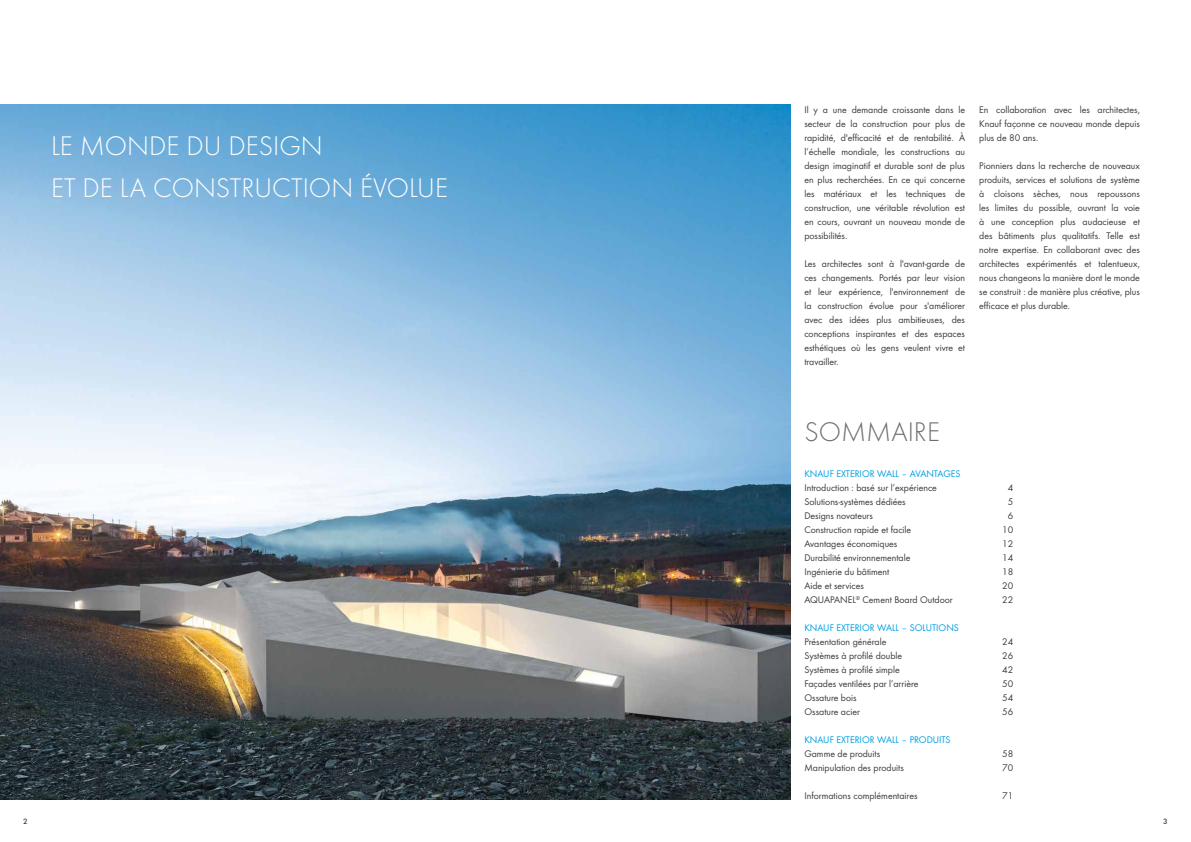
<style>
.page{position:relative;width:1191px;height:842px;background:#fff}
.page>*{position:absolute;margin:0;border:0;box-sizing:border-box;transform-origin:0 0}
.Heading{font:300 28px "Futura";color:#fff}
.Heading-2{font:300 28px "Futura";color:#706f6f}
.Running_Text{font:10px/14px "Futura Boo";color:#3c3c3b;text-align:justify}
.Subheading_in_copy{font:10px "Futura Boo";color:#009fe3}
.t1{font:500 8px "Futura";color:#3c3c3b}
</style>
<div class="page">
<img style="left:0;top:105px;width:790px;height:694px">
<p class="Heading" style="left:51px;top:130px;width:273px">LE MONDE DU DESIGN</p>
<p class="Heading" style="left:51px;top:172px;width:398px">ET DE LA CONSTRUCTION ÉVOLUE</p>
<p class="Running_Text" style="left:804px;top:103px;width:162px">Il y a une demande croissante dans le secteur de la construction pour plus de rapidité, d'efficacité et de rentabilité. À l’échelle mondiale, les constructions au design imaginatif et durable sont de plus en plus recherchées. En ce qui concerne les matériaux et les techniques de construction, une véritable révolution est en cours, ouvrant un nouveau monde de possibilités.</p>
<p class="Running_Text" style="left:804px;top:257px;width:162px">Les architectes sont à l'avant-garde de ces changements. Portés par leur vision et leur expérience, l'environnement de la construction évolue pour s'améliorer avec des idées plus ambitieuses, des conceptions inspirantes et des espaces esthétiques où les gens veulent vivre et travailler.</p>
<p class="Running_Text" style="left:979px;top:103px;width:162px">En collaboration avec les architectes, Knauf façonne ce nouveau monde depuis plus de 80 ans.</p>
<p class="Running_Text" style="left:979px;top:159px;width:162px">Pionniers dans la recherche de nouveaux produits, services et solutions de système à cloisons sèches, nous repoussons les limites du possible, ouvrant la voie à une conception plus audacieuse et des bâtiments plus qualitatifs. Telle est notre expertise. En collaborant avec des architectes expérimentés et talentueux, nous changeons la manière dont le monde se construit : de manière plus créative, plus efficace et plus durable.</p>
<p class="Heading-2" style="left:804px;top:416px;width:137px">SOMMAIRE</p>
<p class="Subheading_in_copy" style="left:804px;top:468px;width:158px">KNAUF EXTERIOR WALL – AVANTAGES</p>
<p class="Running_Text" style="left:804px;top:481px;width:134px">Introduction : basé sur l’expérience</p>
<p class="Running_Text" style="left:804px;top:495px;width:103px">Solutions-systèmes dédiées</p>
<p class="Running_Text" style="left:804px;top:509px;width:70px">Designs novateurs</p>
<p class="Running_Text" style="left:804px;top:523px;width:108px">Construction rapide et facile</p>
<p class="Running_Text" style="left:804px;top:537px;width:95px">Avantages économiques</p>
<p class="Running_Text" style="left:804px;top:551px;width:107px">Durabilité environnementale</p>
<p class="Running_Text" style="left:804px;top:565px;width:86px">Ingénierie du bâtiment</p>
<p class="Running_Text" style="left:804px;top:579px;width:61px">Aide et services</p>
<p class="Running_Text" style="left:804px;top:593px;width:150px">AQUAPANEL<sup>®</sup> Cement Board Outdoor</p>
<p class="Subheading_in_copy" style="left:804px;top:622px;width:156px">KNAUF EXTERIOR WALL – SOLUTIONS</p>
<p class="Running_Text" style="left:804px;top:635px;width:83px">Présentation générale</p>
<p class="Running_Text" style="left:804px;top:649px;width:99px">Systèmes à profilé double</p>
<p class="Running_Text" style="left:804px;top:663px;width:97px">Systèmes à profilé simple</p>
<p class="Running_Text" style="left:804px;top:677px;width:116px">Façades ventilées par l’arrière</p>
<p class="Running_Text" style="left:804px;top:691px;width:54px">Ossature bois</p>
<p class="Running_Text" style="left:804px;top:705px;width:57px">Ossature acier</p>
<p class="Subheading_in_copy" style="left:804px;top:734px;width:148px">KNAUF EXTERIOR WALL – PRODUITS</p>
<p class="Running_Text" style="left:804px;top:747px;width:77px">Gamme de produits</p>
<p class="Running_Text" style="left:804px;top:761px;width:101px">Manipulation des produits</p>
<p class="Running_Text" style="left:804px;top:789px;width:115px">Informations complémentaires</p>
<p class="Running_Text" style="left:1007px;top:481px;width:7px">4</p>
<p class="Running_Text" style="left:1007px;top:495px;width:7px">5</p>
<p class="Running_Text" style="left:1007px;top:509px;width:7px">6</p>
<p class="Running_Text" style="left:1002px;top:523px;width:13px">10</p>
<p class="Running_Text" style="left:1002px;top:537px;width:13px">12</p>
<p class="Running_Text" style="left:1002px;top:551px;width:13px">14</p>
<p class="Running_Text" style="left:1002px;top:565px;width:13px">18</p>
<p class="Running_Text" style="left:1002px;top:579px;width:13px">20</p>
<p class="Running_Text" style="left:1002px;top:593px;width:13px">22</p>
<p class="Running_Text" style="left:1002px;top:635px;width:13px">24</p>
<p class="Running_Text" style="left:1002px;top:649px;width:13px">26</p>
<p class="Running_Text" style="left:1002px;top:663px;width:13px">42</p>
<p class="Running_Text" style="left:1002px;top:677px;width:13px">50</p>
<p class="Running_Text" style="left:1002px;top:691px;width:13px">54</p>
<p class="Running_Text" style="left:1002px;top:705px;width:13px">56</p>
<p class="Running_Text" style="left:1002px;top:747px;width:13px">58</p>
<p class="Running_Text" style="left:1002px;top:761px;width:13px">70</p>
<p class="Running_Text" style="left:1002px;top:789px;width:13px">71</p>
<p class="t1" style="left:23px;top:816px;width:6px">2</p>
<p class="t1" style="left:1163px;top:816px;width:6px">3</p>
</div>
